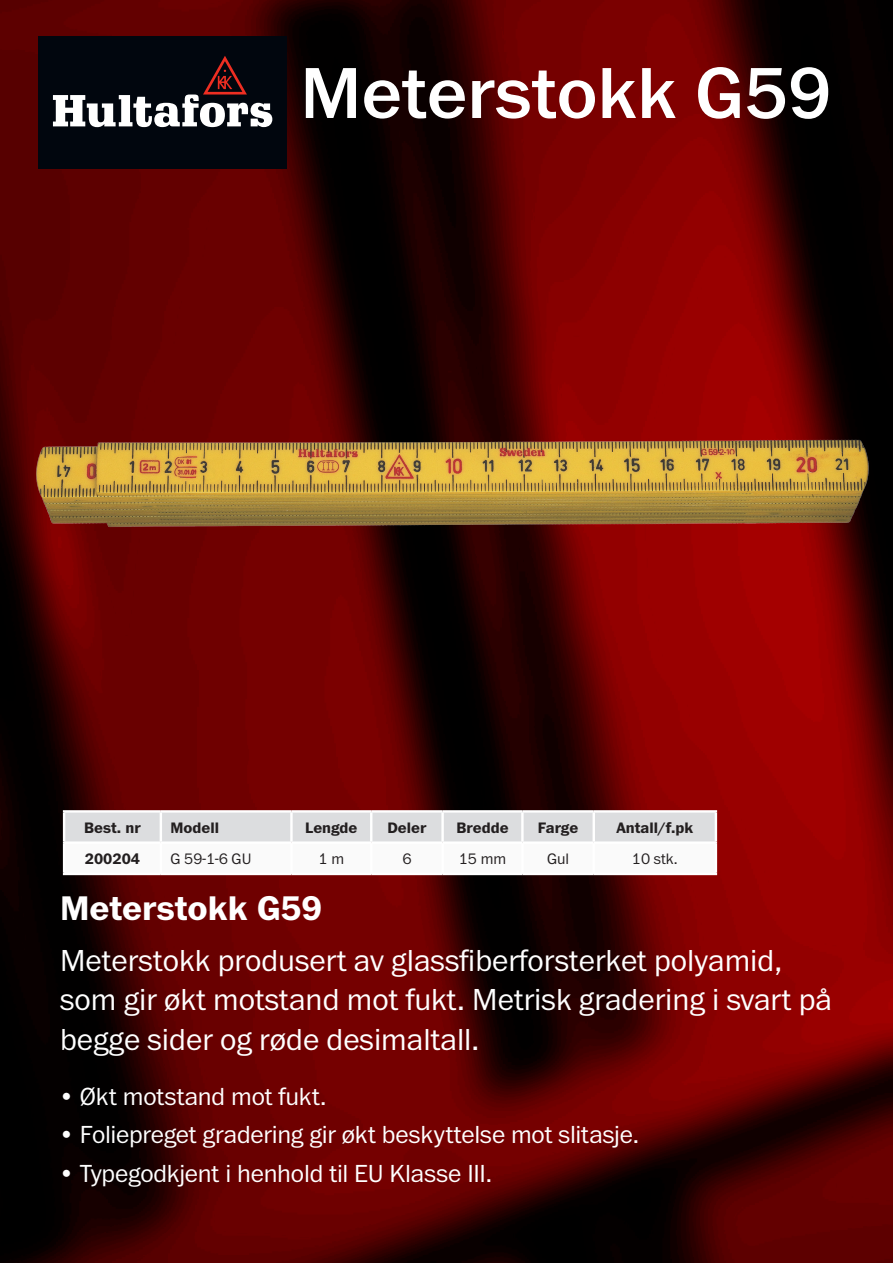
<style>
.page{position:relative;width:893px;height:1263px;background:#fff}
.page>*{position:absolute;margin:0;border:0;box-sizing:border-box;transform-origin:0 0}
.t1{font:500 74.85px "Franklin ITC Pro";color:#fff}
.ProductName{font:700 35.4px "Franklin ITC Pro";color:#fff}
.Introduction{font:300 31.5px/39.5px "Franklin ITC Pro";color:#fff}
.t2{font:300 25.65px "Franklin ITC Pro";letter-spacing:-.01em;color:#fff}
.Cell_rubrik{font:700 15.75px "Franklin ITC Pro";color:#231f20}
.Cell_text{font:300 15.75px "Franklin ITC Pro";color:#231f20}
.Cell_text_left{font:300 15.75px "Franklin ITC Pro";color:#231f20}
.Cell_rubrik_left{font:700 15.75px "Franklin ITC Pro";color:#231f20}
</style>
<div class="page">
<img style="left:0;top:0;width:893px;height:1263px">
<div style="left:38px;top:36px;width:249px;height:133px;background:#01060e"></div>
<svg style="left:53px;top:56px;width:219px;height:71px"></svg>
<svg style="left:65px;top:813px;width:650px;height:60px"></svg>
<hr style="left:63px;top:844px;width:2px;height:29px;background:#fff">
<hr style="left:160px;top:844px;width:2px;height:29px;background:#fff">
<hr style="left:290px;top:844px;width:3px;height:29px;background:#fff">
<hr style="left:370px;top:844px;width:2px;height:29px;background:#fff">
<hr style="left:441px;top:844px;width:3px;height:29px;background:#fff">
<hr style="left:521px;top:844px;width:3px;height:29px;background:#fff">
<hr style="left:593px;top:844px;width:2px;height:29px;background:#fff">
<hr style="left:715px;top:844px;width:2px;height:29px;background:#fff">
<hr style="left:63px;top:873px;width:98px;height:2px;background:#fff">
<hr style="left:161px;top:873px;width:130px;height:2px;background:#fff">
<hr style="left:291px;top:873px;width:80px;height:2px;background:#fff">
<hr style="left:371px;top:873px;width:72px;height:2px;background:#fff">
<hr style="left:443px;top:873px;width:79px;height:2px;background:#fff">
<hr style="left:522px;top:873px;width:72px;height:2px;background:#fff">
<hr style="left:594px;top:873px;width:123px;height:2px;background:#fff">
<hr style="left:63px;top:813px;width:2px;height:28px;background:#fff">
<hr style="left:160px;top:813px;width:2px;height:28px;background:#fff">
<hr style="left:63px;top:810px;width:98px;height:3px;background:#fff">
<hr style="left:63px;top:841px;width:98px;height:3px;background:#fff">
<hr style="left:290px;top:813px;width:3px;height:28px;background:#fff">
<hr style="left:161px;top:810px;width:130px;height:3px;background:#fff">
<hr style="left:161px;top:841px;width:130px;height:3px;background:#fff">
<hr style="left:370px;top:813px;width:2px;height:28px;background:#fff">
<hr style="left:291px;top:810px;width:80px;height:3px;background:#fff">
<hr style="left:291px;top:841px;width:80px;height:3px;background:#fff">
<hr style="left:441px;top:813px;width:3px;height:28px;background:#fff">
<hr style="left:371px;top:810px;width:72px;height:3px;background:#fff">
<hr style="left:371px;top:841px;width:72px;height:3px;background:#fff">
<hr style="left:521px;top:813px;width:3px;height:28px;background:#fff">
<hr style="left:443px;top:810px;width:79px;height:3px;background:#fff">
<hr style="left:443px;top:841px;width:79px;height:3px;background:#fff">
<hr style="left:593px;top:813px;width:2px;height:28px;background:#fff">
<hr style="left:522px;top:810px;width:72px;height:3px;background:#fff">
<hr style="left:522px;top:841px;width:72px;height:3px;background:#fff">
<hr style="left:715px;top:813px;width:2px;height:28px;background:#fff">
<hr style="left:594px;top:810px;width:123px;height:3px;background:#fff">
<hr style="left:594px;top:841px;width:123px;height:3px;background:#fff">
<img style="left:30px;top:434px;width:842px;height:99px">
<p class="t1" style="left:300px;top:52px;width:533px">Meterstokk G59</p>
<p class="Cell_rubrik" style="left:84px;top:819px;width:58px">Best. nr</p>
<p class="Cell_rubrik_left" style="left:171px;top:819px;width:50px">Modell</p>
<p class="Cell_rubrik" style="left:305px;top:819px;width:54px">Lengde</p>
<p class="Cell_rubrik" style="left:387px;top:819px;width:40px">Deler</p>
<p class="Cell_rubrik" style="left:456px;top:819px;width:53px">Bredde</p>
<p class="Cell_rubrik" style="left:538px;top:819px;width:42px">Farge</p>
<p class="Cell_rubrik" style="left:616px;top:819px;width:79px">Antall/f.pk</p>
<p class="Cell_rubrik" style="left:85px;top:850px;width:57px">200204</p>
<p class="Cell_text_left" style="left:171px;top:850px;width:82px">G 59-1-6 GU</p>
<p class="Cell_text" style="left:319px;top:850px;width:27px">1 m</p>
<p class="Cell_text" style="left:402px;top:850px;width:11px">6</p>
<p class="Cell_text" style="left:459px;top:850px;width:49px">15 mm</p>
<p class="Cell_text" style="left:547px;top:850px;width:24px">Gul</p>
<p class="Cell_text" style="left:632px;top:850px;width:47px">10 stk.</p>
<p class="ProductName" style="left:60px;top:888px;width:264px">Meterstokk G59</p>
<p class="Introduction" style="left:60px;top:941px;width:773px">Meterstokk produsert av glassfiberforsterket polyamid, som gir økt motstand mot fukt. Metrisk gradering i svart på begge sider og røde desimaltall.</p>
<p class="t2" style="left:60px;top:1083px;width:268px">• Økt motstand mot fukt.</p>
<p class="t2" style="left:60px;top:1121px;width:580px">• Foliepreget gradering gir økt beskyttelse mot slitasje.</p>
<p class="t2" style="left:60px;top:1160px;width:433px">• Typegodkjent i henhold til EU Klasse III.</p>
</div>
